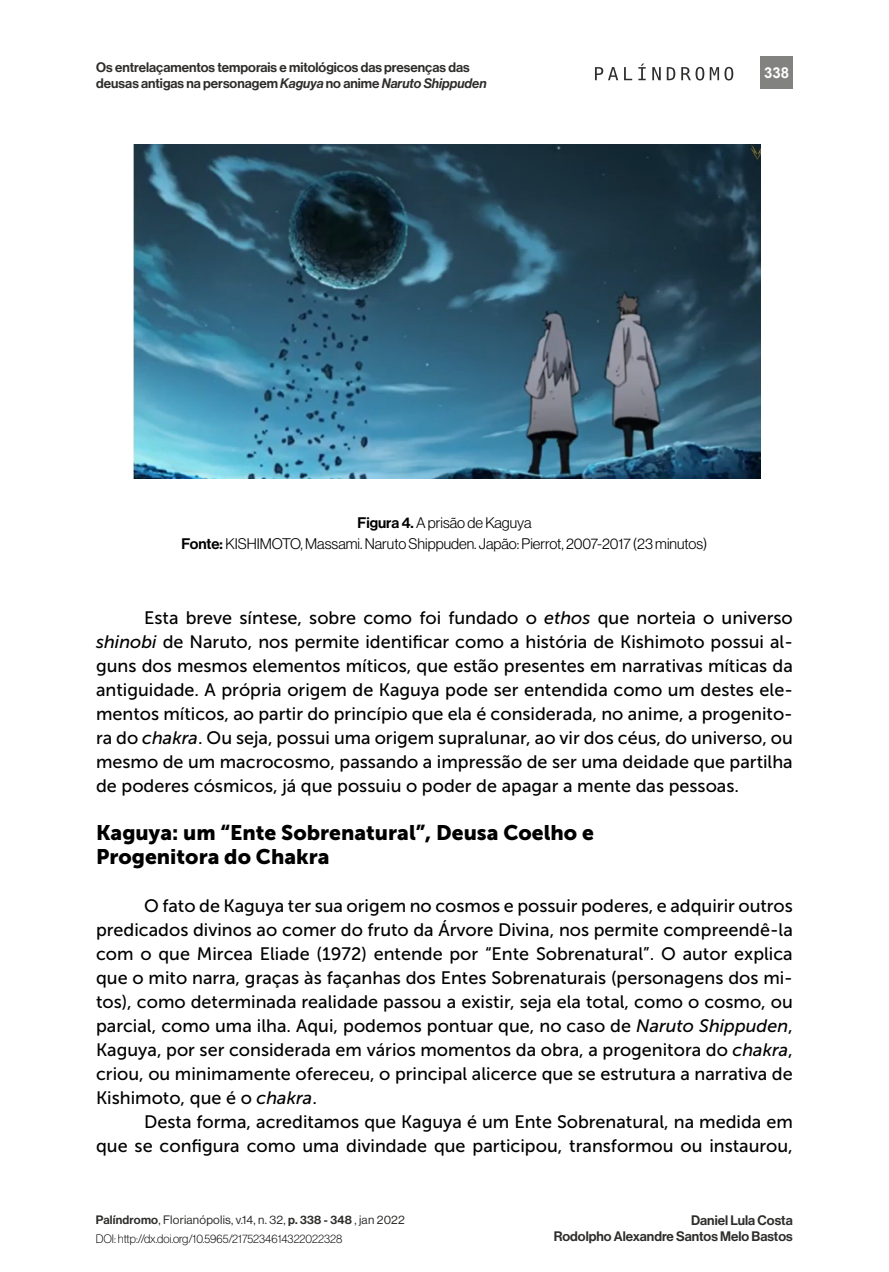
<style>
.page{position:relative;width:889px;height:1272px;background:#fff}
.page>*{position:absolute;margin:0;border:0;box-sizing:border-box;transform-origin:0 0}
.t1{font:21px/24px "Museo Sans 900";color:#000}
.t2{font:18px/24px "Museo Sans 500";color:#000;text-align:justify}
.t3{font:15px/21px "N Haas Grotesk DS Pro 45 Lt";color:#000;text-align:center}
.t4{font:700 15px "Arial";color:#fff}
.t5{font:13.5px/16.5px "N Haas Grotesk DS Pro 65 Md";color:#2e2d2c;text-align:right}
.t6{font:12px "N Haas Grotesk DS Pro 55 Rg";letter-spacing:.02em;color:#2e2d2c}
.t7{font:12px "N Haas Grotesk DS Pro 35 X Lt";color:#000}
.s1{font-family:"N Haas Grotesk DS Pro 66 Md It"}
.s2{font-family:"N Haas Grotesk DS Pro 65 Md"}
.s3{font-style:italic}
</style>
<div class="page">
<div style="left:760px;top:56px;width:32px;height:32px;background:#828281"></div>
<svg style="left:595px;top:67px;width:37px;height:13px"></svg>
<svg style="left:638px;top:64px;width:7px;height:16px"></svg>
<svg style="left:652px;top:67px;width:8px;height:13px"></svg>
<svg style="left:666px;top:67px;width:9px;height:13px"></svg>
<svg style="left:681px;top:67px;width:37px;height:13px"></svg>
<svg style="left:724px;top:67px;width:9px;height:13px"></svg>
<img style="left:133px;top:144px;width:627px;height:334px">
<p class="t5" style="left:96px;top:59px;width:391px;text-align:left">Os entrelaçamentos temporais e mitológicos das presenças das deusas antigas na personagem <span class="s1">Kaguya</span> no anime <span class="s1">Naruto Shippuden</span></p>
<p class="t4" style="left:763px;top:63px;width:27px">338</p>
<p class="t3" style="left:181px;top:512px;width:527px"><span class="s2">Figura 4.</span> A prisão de Kaguya<br><span class="s2">Fonte:</span> KISHIMOTO, Massami. Naruto Shippuden. Japão: Pierrot, 2007-2017 (23 minutos)</p>
<p class="t2" style="left:96px;top:606px;width:698px;text-indent:48px">Esta breve síntese, sobre como foi fundado o <span class="s3">ethos</span> que norteia o universo <span class="s3">shinobi</span> de Naruto, nos permite identificar como a história de Kishimoto possui al&shy;guns dos mesmos elementos míticos, que estão presentes em narrativas míticas da antiguidade. A própria origem de Kaguya pode ser entendida como um destes ele&shy;mentos míticos, ao partir do princípio que ela é considerada, no anime, a progenito&shy;ra do <span class="s3">chakra</span>. Ou seja, possui uma origem supralunar, ao vir dos céus, do universo, ou mesmo de um macrocosmo, passando a impressão de ser uma deidade que partilha de poderes cósmicos, já que possuiu o poder de apagar a mente das pessoas.</p>
<p class="t1" style="left:96px;top:821px;width:499px">Kaguya: um “Ente Sobrenatural”, Deusa Coelho e<br>Progenitora do Chakra</p>
<p class="t2" style="left:96px;top:894px;width:698px;text-indent:48px">O fato de Kaguya ter sua origem no cosmos e possuir poderes, e adquirir outros predicados divinos ao comer do fruto da Árvore Divina, nos permite compreendê-la com o que Mircea Eliade (1972) entende por “Ente Sobrenatural”. O autor explica que o mito narra, graças às façanhas dos Entes Sobrenaturais (personagens dos mi&shy;tos), como determinada realidade passou a existir, seja ela total, como o cosmo, ou parcial, como uma ilha. Aqui, podemos pontuar que, no caso de <span class="s3">Naruto Shippuden</span>, Kaguya, por ser considerada em vários momentos da obra, a progenitora do <span class="s3">chakra</span>, criou, ou minimamente ofereceu, o principal alicerce que se estrutura a narrativa de Kishimoto, que é o <span class="s3">chakra</span>.</p>
<p class="t2" style="left:96px;top:1110px;width:698px;text-align:right">Desta forma, acreditamos que Kaguya é um Ente Sobrenatural, na medida em<br>que se configura como uma divindade que participou, transformou ou instaurou,</p>
<p class="t6" style="left:96px;top:1213px;width:310px"><span class="s2">Palíndromo</span>, Florianópolis, v.14, n. 32, <span class="s2">p. 338 - 348</span> , jan 2022</p>
<p class="t7" style="left:96px;top:1231px;width:248px">DOI: http://dx.doi.org/10.5965/2175234614322022328</p>
<p class="t5" style="left:553px;top:1212px;width:240px">Daniel Lula Costa<br>Rodolpho Alexandre Santos Melo Bastos</p>
</div>
